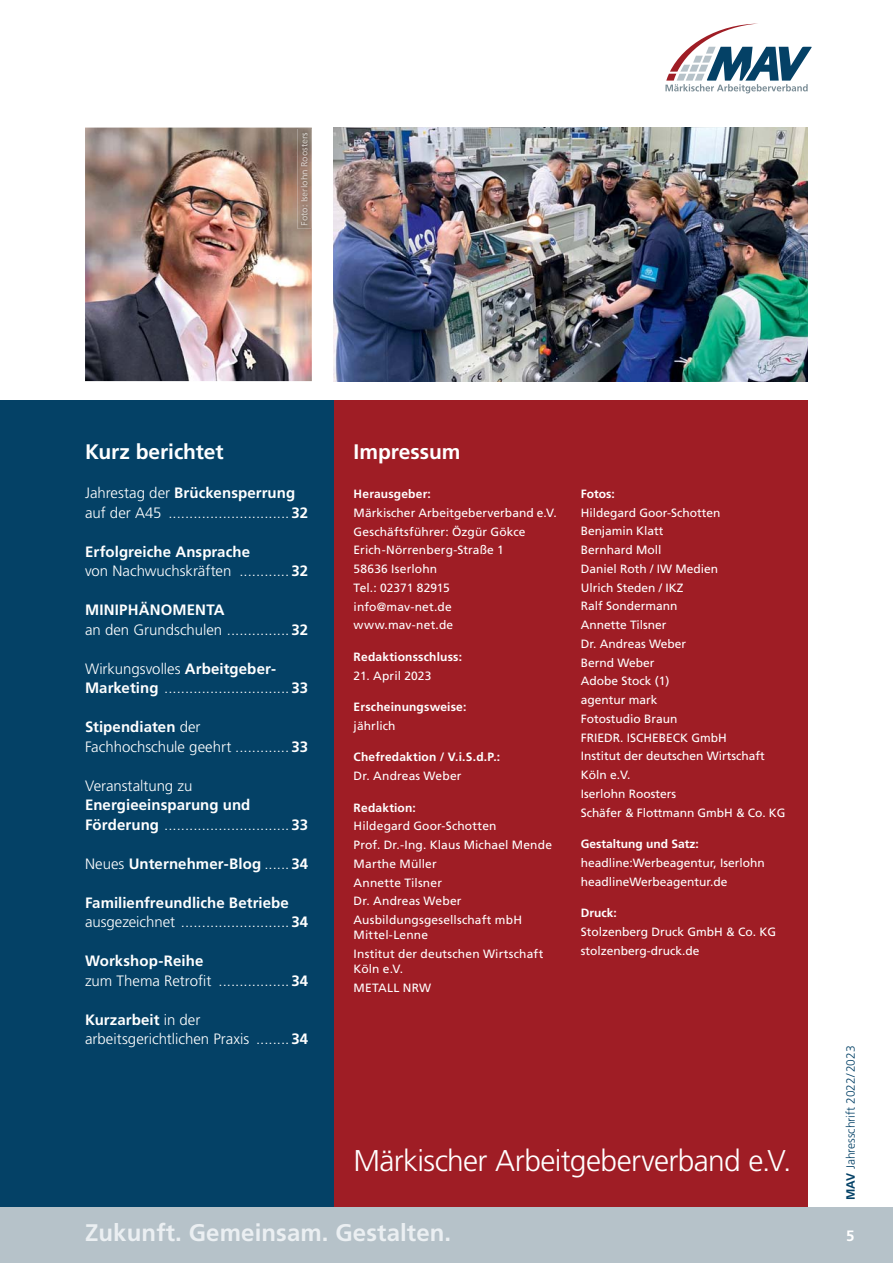
<style>
.page{position:relative;width:893px;height:1263px;background:#fff}
.page>*{position:absolute;margin:0;border:0;box-sizing:border-box;transform-origin:0 0}
.t1{font:300 30px "Frutiger LT Std";letter-spacing:-.02em;color:#fff}
.t2{font:700 24px "Frutiger LT Std";letter-spacing:.005em;color:#ebeff2}
.t3{font:700 21px "Frutiger LT Std";color:#fff}
.t4{font:300 15px/19.5px "Frutiger LT Std";color:#fff}
.t5{font:700 15px/19.5px "Frutiger LT Std";letter-spacing:.005em;color:#fff}
.t6{font:12px/18.8px "Frutiger LT Std";color:#fff}
.t7{font:700 12px "Frutiger LT Std";letter-spacing:.01em;color:#fff}
.t8{font:300 12px "Frutiger LT Std";color:#044166}
.t9{font:9px "Frutiger LT Std";letter-spacing:-.01em;color:#ddd2cb}
.t10{font:9px "Frutiger LT Std";color:#e2d8d3}
.s1{color:#dbd4ce}
.s2{color:#e1d7d1}
.s3{color:#dbd0ca}
.s4{color:#d7d0cb}
.s5{color:#d4d0cb}
.s6{font-weight:700}
.s7{font-weight:300}
</style>
<div class="page">
<div style="left:333px;top:401px;width:475px;height:862px;background:#9f1d25"></div>
<div style="left:0;top:401px;width:333px;height:862px;background:#044166"></div>
<img style="left:333px;top:128px;width:475px;height:253px">
<img style="left:85px;top:128px;width:227px;height:253px">
<svg style="left:665px;top:24px;width:147px;height:69px"></svg>
<img style="left:297px;top:129px;width:14px;height:100px">
<img style="left:301px;top:133px;width:7px;height:92px">
<div style="left:0;top:1208px;width:893px;height:55px;background:#b6c2c9"></div>
<p class="t9" style="left:300px;top:226px;width:95px;rotate:-90deg"><span class="s1">Fo o</span><span class="s2">: Is</span>erlo<span class="s3">hn R</span><span class="s4">oost</span><span class="s5">ers</span></p>
<p class="t10" style="left:300px;top:216px;width:5px;rotate:-90deg">t</p>
<h3 class="t3" style="left:85px;top:442px;width:140px">Kurz berichtet</h3>
<p class="t4" style="left:85px;top:484px;width:225px">Jahrestag der <span class="s6">Brückensperrung </span>auf der A45 ............................. <span class="s6">32</span></p>
<p class="t4" style="left:85px;top:542px;width:225px"><span class="s6">Erfolgreiche Ansprache<br></span>von Nachwuchskräften ............ <span class="s6">32</span></p>
<p class="t4" style="left:85px;top:601px;width:225px"><span class="s6">MINIPHÄNOMENTA<br></span>an den Grundschulen ............... <span class="s6">32</span></p>
<p class="t4" style="left:85px;top:659px;width:225px">Wirkungsvolles <span class="s6">Arbeitgeber-<br>Marketing</span> .............................. <span class="s6">33</span></p>
<p class="t4" style="left:85px;top:718px;width:225px"><span class="s6">Stipendiaten</span> der<br>Fachhochschule geehrt ............. <span class="s6">33</span></p>
<p class="t4" style="left:85px;top:776px;width:109px">Veranstaltung zu</p>
<p class="t5" style="left:85px;top:796px;width:225px">Energieeinsparung und<br>Förderung <span class="s7">..............................</span> 33</p>
<p class="t5" style="left:85px;top:854px;width:225px"><span class="s7">Neues</span> Unternehmer-Blog <span class="s7">......</span>34</p>
<p class="t4" style="left:85px;top:893px;width:225px"><span class="s6">Familienfreundliche Betriebe </span>ausgezeichnet ..........................<span class="s6">34</span></p>
<p class="t4" style="left:85px;top:952px;width:225px"><span class="s6">Workshop-Reihe<br></span>zum Thema Retrofit .................<span class="s6">34</span></p>
<p class="t4" style="left:85px;top:1010px;width:225px"><span class="s6">Kurzarbeit</span> in der arbeitsgerichtlichen Praxis ........<span class="s6">34</span></p>
<h3 class="t3" style="left:354px;top:442px;width:108px">Impressum</h3>
<p class="t7" style="left:354px;top:488px;width:79px">Herausgeber:</p>
<p class="t6" style="left:354px;top:504px;width:205px">Märkischer Arbeitgeberverband e.V.<br>Geschäftsführer: Özgür Gökce<br>Erich-Nörrenberg-Straße 1<br>58636 Iserlohn<br>Tel.: 02371 82915<br>info@mav-net.de<br>www.mav-net.de</p>
<p class="t7" style="left:354px;top:651px;width:110px">Redaktionsschluss:</p>
<p class="t6" style="left:354px;top:667px;width:79px">21. April 2023</p>
<p class="t7" style="left:354px;top:701px;width:114px">Erscheinungsweise:</p>
<p class="t6" style="left:354px;top:717px;width:43px">jährlich</p>
<p class="t7" style="left:354px;top:751px;width:148px">Chefredaktion / V.i.S.d.P.:</p>
<p class="t6" style="left:354px;top:767px;width:109px">Dr. Andreas Weber</p>
<p class="t7" style="left:354px;top:801px;width:64px">Redaktion:</p>
<p class="t6" style="left:354px;top:817px;width:200px">Hildegard Goor-Schotten<br>Prof. Dr.-Ing. Klaus Michael Mende<br>Marthe Müller<br>Annette Tilsner<br>Dr. Andreas Weber<br>Ausbildungsgesellschaft mbH</p>
<p class="t6" style="left:354px;top:926px;width:191px">Mittel-Lenne<br>Institut der deutschen Wirtschaft</p>
<p class="t6" style="left:354px;top:960px;width:79px">Köln e.V.<br>METALL NRW</p>
<p class="t7" style="left:581px;top:488px;width:35px">Fotos:</p>
<p class="t6" style="left:581px;top:504px;width:206px">Hildegard Goor-Schotten<br>Benjamin Klatt<br>Bernhard Moll<br>Daniel Roth / IW Medien<br>Ulrich Steden / IKZ<br>Ralf Sondermann<br>Annette Tilsner<br>Dr. Andreas Weber<br>Bernd Weber<br>Adobe Stock (1)<br>agentur mark<br>Fotostudio Braun<br>FRIEDR. ISCHEBECK GmbH<br>Institut der deutschen Wirtschaft<br>Köln e.V.<br>Iserlohn Roosters<br>Schäfer &amp; Flottmann GmbH &amp; Co. KG</p>
<p class="t7" style="left:581px;top:838px;width:120px">Gestaltung und Satz:</p>
<p class="t6" style="left:581px;top:854px;width:185px">headline:Werbeagentur, Iserlohn headlineWerbeagentur.de</p>
<p class="t7" style="left:581px;top:907px;width:37px">Druck:</p>
<p class="t6" style="left:581px;top:923px;width:197px">Stolzenberg Druck GmbH &amp; Co. KG stolzenberg-druck.de</p>
<h1 class="t1" style="left:354px;top:1146px;width:439px">Märkischer Arbeitgeberverband e.V.</h1>
<p class="t8" style="left:845px;top:1200px;width:156px;rotate:-90deg"><span class="s6">MAV</span> Jahresschrift 2022/2023</p>
<h2 class="t2" style="left:85px;top:1221px;width:368px">Zukunft. Gemeinsam. Gestalten.</h2>
<p class="t5" style="left:846px;top:1226px;width:10px">5</p>
</div>
